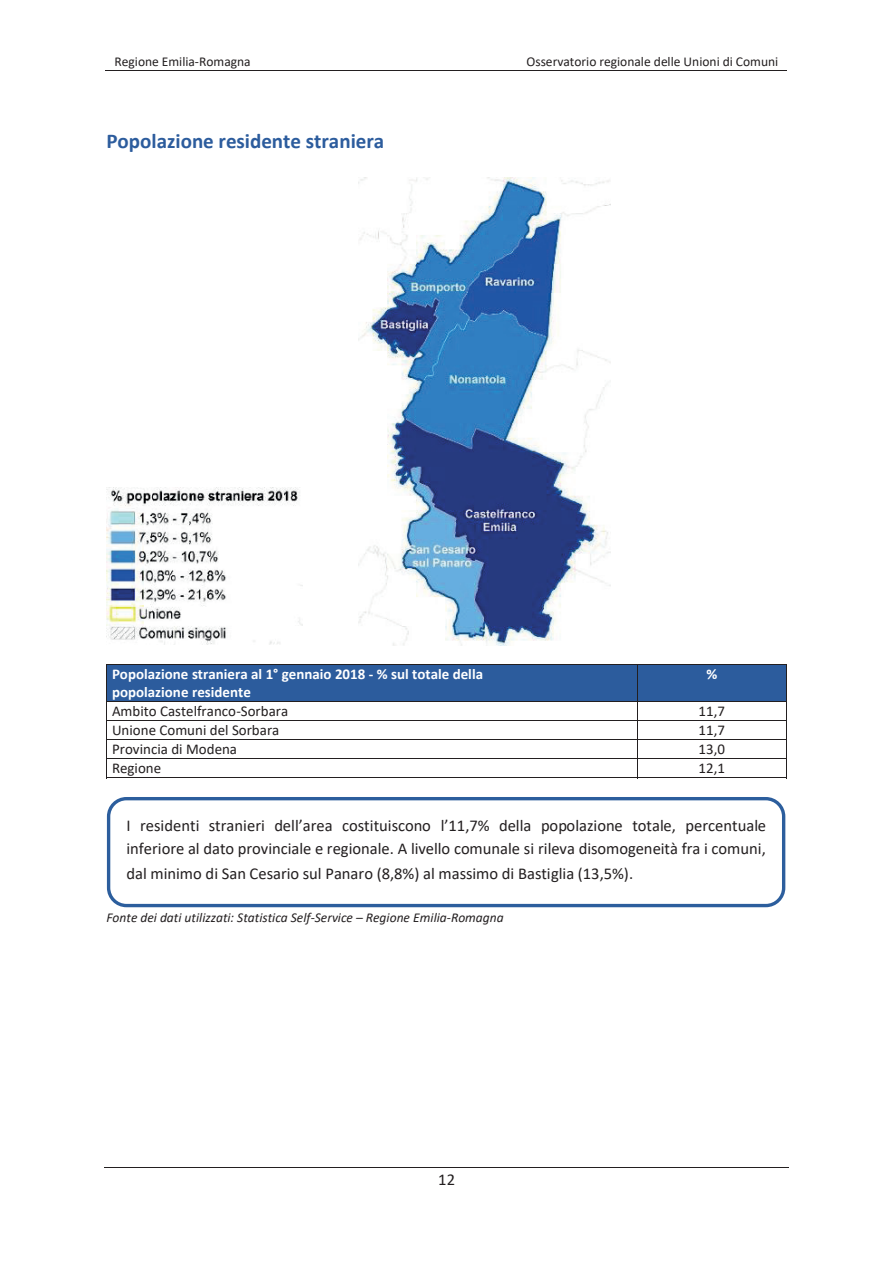
<style>
.page{position:relative;width:893px;height:1263px;background:#fff}
.page>*{position:absolute;margin:0;border:0;box-sizing:border-box;transform-origin:0 0}
.t1{font:700 21px "Calibri";color:#2c5c9d}
.t2{font:16.5px/24px "Calibri";color:#231f20;text-align:justify}
.t3{font:15px "Calibri";color:#231f20}
.t4{font:700 15px/18.3px "Calibri";color:#fff}
.t5{font:italic 13.5px "Calibri";color:#231f20}
.t6{font:13.5px "Calibri";color:#231f20}
</style>
<div class="page">
<hr style="left:105px;top:70px;width:342px;height:1px;background:#231f20">
<hr style="left:446px;top:70px;width:341px;height:1px;background:#231f20">
<hr style="left:104px;top:1167px;width:685px;height:1px;background:#231f20">
<div style="left:112px;top:664px;width:520px;height:19px;background:#2c5c9d"></div>
<div style="left:112px;top:683px;width:520px;height:18px;background:#2c5c9d"></div>
<div style="left:638px;top:664px;width:148px;height:37px;background:#2c5c9d"></div>
<hr style="left:106px;top:664px;width:531px;height:1px;background:#231f20">
<hr style="left:637px;top:664px;width:149px;height:1px;background:#231f20">
<hr style="left:106px;top:664px;width:1px;height:37px;background:#231f20">
<hr style="left:637px;top:664px;width:1px;height:37px;background:#231f20">
<hr style="left:786px;top:664px;width:1px;height:37px;background:#231f20">
<hr style="left:106px;top:701px;width:531px;height:1px;background:#231f20">
<hr style="left:637px;top:701px;width:149px;height:1px;background:#231f20">
<hr style="left:106px;top:720px;width:531px;height:1px;background:#231f20">
<hr style="left:637px;top:720px;width:149px;height:1px;background:#231f20">
<hr style="left:106px;top:739px;width:531px;height:1px;background:#231f20">
<hr style="left:637px;top:739px;width:149px;height:1px;background:#231f20">
<hr style="left:106px;top:758px;width:531px;height:1px;background:#231f20">
<hr style="left:637px;top:758px;width:149px;height:1px;background:#231f20">
<svg style="left:106px;top:702px;width:1px;height:75px"></svg>
<hr style="left:106px;top:777px;width:531px;height:1px;background:#231f20">
<svg style="left:637px;top:702px;width:1px;height:76px"></svg>
<hr style="left:638px;top:777px;width:148px;height:1px;background:#231f20">
<svg style="left:786px;top:701px;width:1px;height:77px"></svg>
<img style="left:106px;top:488px;width:196px;height:156px">
<img style="left:358px;top:177px;width:252px;height:468px">
<div style="left:107px;top:797px;width:678px;height:110px;border:3px solid #2c5e9d;border-radius:18px"></div>
<p class="t6" style="left:115px;top:52px;width:138px">Regione Emilia-Romagna</p>
<p class="t6" style="left:526px;top:52px;width:253px">Osservatorio regionale delle Unioni di Comuni</p>
<p class="t1" style="left:106px;top:126px;width:279px">Popolazione residente straniera</p>
<p class="t4" style="left:112px;top:665px;width:373px">Popolazione straniera al 1° gennaio 2018 - % sul totale della popolazione residente</p>
<p class="t4" style="left:706px;top:665px;width:12px">%</p>
<p class="t3" style="left:112px;top:701px;width:178px">Ambito Castelfranco-Sorbara</p>
<p class="t3" style="left:699px;top:701px;width:28px">11,7</p>
<p class="t3" style="left:112px;top:720px;width:169px">Unione Comuni del Sorbara</p>
<p class="t3" style="left:699px;top:720px;width:28px">11,7</p>
<p class="t3" style="left:112px;top:739px;width:127px">Provincia di Modena</p>
<p class="t3" style="left:699px;top:739px;width:28px">13,0</p>
<p class="t3" style="left:112px;top:758px;width:51px">Regione</p>
<p class="t3" style="left:699px;top:758px;width:28px">12,1</p>
<p class="t2" style="left:126px;top:813px;width:641px">I residenti stranieri dell’area costituiscono l’11,7% della popolazione totale, percentuale inferiore al dato provinciale e regionale. A livello comunale si rileva disomogeneità fra i comuni, dal minimo di San Cesario sul Panaro (8,8%) al massimo di Bastiglia (13,5%).</p>
<p class="t5" style="left:106px;top:908px;width:399px">Fonte dei dati utilizzati: Statistica Self-Service – Regione Emilia-Romagna</p>
<p class="t2" style="left:438px;top:1167px;width:18px">12</p>
</div>
